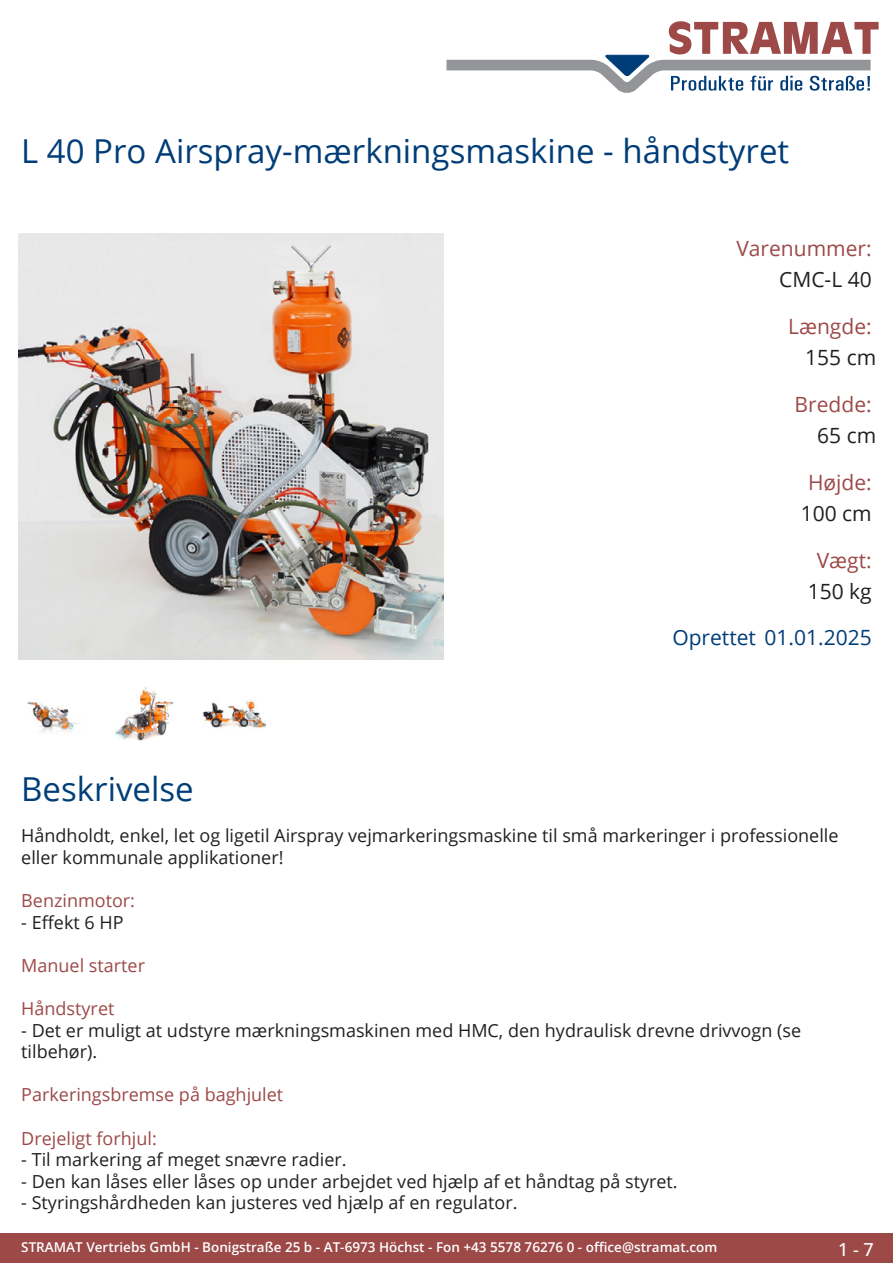
<style>
.page{position:relative;width:893px;height:1263px;background:#fff}
.page>*{position:absolute;margin:0;border:0;box-sizing:border-box;transform-origin:0 0}
.Produkttitel{font:33px "Open Sans";color:#003d78}
.TechDaten_Überschrif{font:21px "Open Sans";color:#9c4948}
.TechDaten_Inhalt{font:21px "Open Sans";color:#231f20}
.Erstellungsdatum{font:21px "Open Sans";color:#003d78}
.Beschreibung_Text{font:18px/21.6px "Open Sans";color:#231f20}
.Beschreibung_Text-2{font:18px "Open Sans";color:#9c4948}
.t1{font:500 18px "Open Sans";color:#fff}
.t2{font:600 13.5px "Open Sans";color:#fff}
</style>
<div class="page">
<div style="left:0;top:1233px;width:893px;height:30px;background:#9c4948"></div>
<svg style="left:446px;top:21px;width:433px;height:72px"></svg>
<img style="left:18px;top:234px;width:425px;height:425px">
<img style="left:27px;top:700px;width:53px;height:33px">
<img style="left:115px;top:686px;width:59px;height:55px">
<img style="left:203px;top:699px;width:63px;height:29px">
<p class="Produkttitel" style="left:21px;top:128px;width:769px">L 40 Pro Airspray-mærkningsmaskine - håndstyret</p>
<p class="TechDaten_Überschrif" style="left:736px;top:234px;width:137px">Varenummer:</p>
<p class="TechDaten_Inhalt" style="left:779px;top:265px;width:94px">CMC-L 40</p>
<p class="TechDaten_Überschrif" style="left:788px;top:312px;width:85px">Længde:</p>
<p class="TechDaten_Inhalt" style="left:805px;top:343px;width:73px">155 cm</p>
<p class="TechDaten_Überschrif" style="left:795px;top:390px;width:79px">Bredde:</p>
<p class="TechDaten_Inhalt" style="left:817px;top:421px;width:61px">65 cm</p>
<p class="TechDaten_Überschrif" style="left:808px;top:468px;width:65px">Højde:</p>
<p class="TechDaten_Inhalt" style="left:801px;top:499px;width:73px">100 cm</p>
<p class="TechDaten_Überschrif" style="left:817px;top:546px;width:57px">Vægt:</p>
<p class="TechDaten_Inhalt" style="left:808px;top:577px;width:66px">150 kg</p>
<p class="Erstellungsdatum" style="left:672px;top:623px;width:201px">Oprettet 01.01.2025</p>
<p class="Produkttitel" style="left:21px;top:766px;width:174px">Beskrivelse</p>
<p class="Beschreibung_Text" style="left:21px;top:824px;width:819px">Håndholdt, enkel, let og ligetil Airspray vejmarkeringsmaskine til små markeringer i professionelle eller kommunale applikationer!</p>
<p class="Beschreibung_Text-2" style="left:21px;top:888px;width:115px">Benzinmotor:</p>
<p class="Beschreibung_Text" style="left:21px;top:911px;width:104px">- Effekt 6 HP</p>
<p class="Beschreibung_Text-2" style="left:21px;top:953px;width:125px">Manuel starter</p>
<p class="Beschreibung_Text-2" style="left:21px;top:996px;width:95px">Håndstyret</p>
<p class="Beschreibung_Text" style="left:21px;top:1019px;width:781px">- Det er muligt at udstyre mærkningsmaskinen med HMC, den hydraulisk drevne drivvogn (se tilbehør).</p>
<p class="Beschreibung_Text-2" style="left:21px;top:1082px;width:264px">Parkeringsbremse på baghjulet</p>
<p class="Beschreibung_Text-2" style="left:21px;top:1126px;width:137px">Drejeligt forhjul:</p>
<p class="Beschreibung_Text" style="left:21px;top:1148px;width:327px">- Til markering af meget snævre radier.</p>
<p class="Beschreibung_Text" style="left:21px;top:1170px;width:658px">- Den kan låses eller låses op under arbejdet ved hjælp af et håndtag på styret.</p>
<p class="Beschreibung_Text" style="left:21px;top:1191px;width:498px">- Styringshårdheden kan justeres ved hjælp af en regulator.</p>
<p class="t2" style="left:21px;top:1238px;width:698px">STRAMAT Vertriebs GmbH - Bonigstraße 25 b - AT-6973 Höchst - Fon +43 5578 76276 0 - office@stramat.com</p>
<p class="t1" style="left:838px;top:1237px;width:37px">1 - 7</p>
</div>
